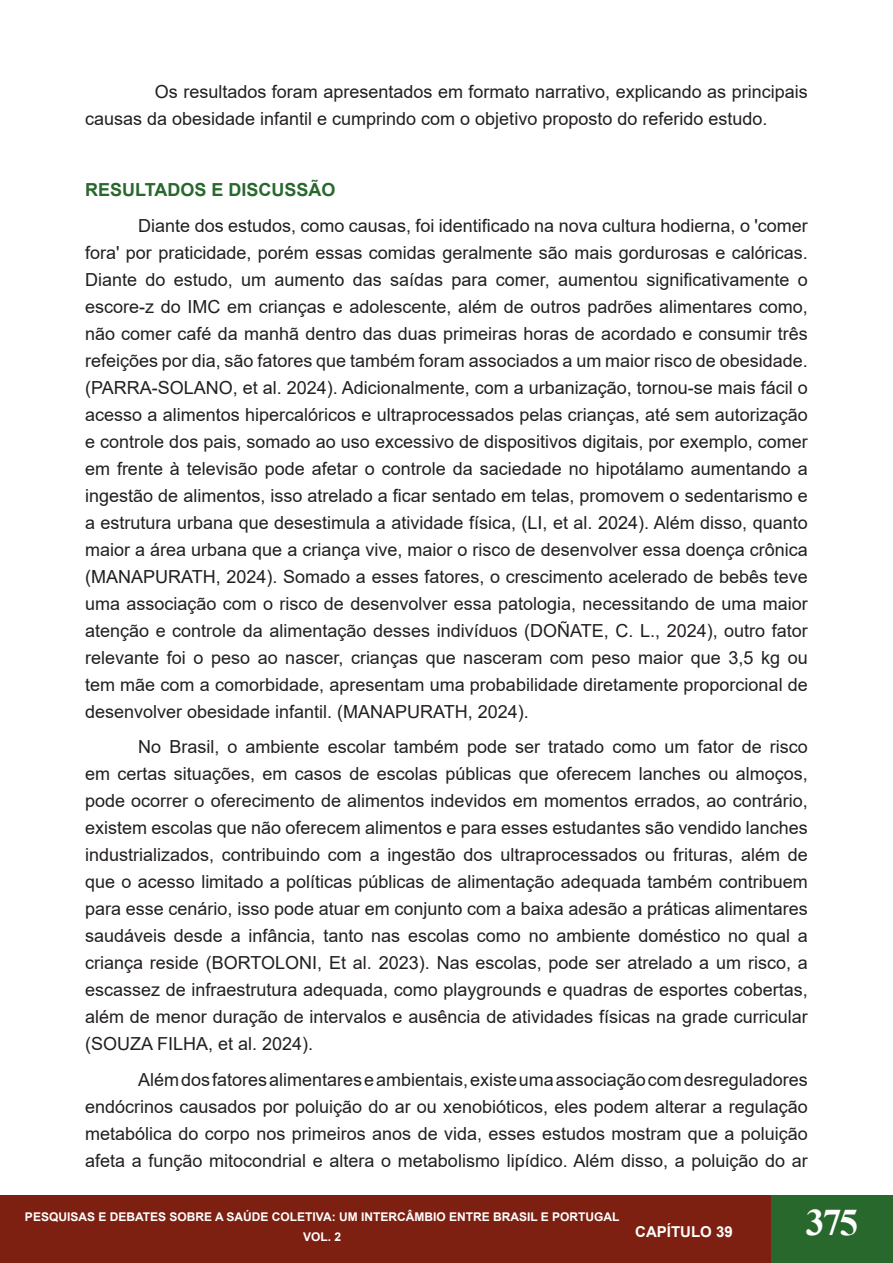
<style>
.page{position:relative;width:893px;height:1263px;background:#fff}
.page>*{position:absolute;margin:0;border:0;box-sizing:border-box;transform-origin:0 0}
.t1{font:700 37.5px "Times New Roman";color:#fff}
.t2{font:18px/27px "Arial";color:#231f20;text-align:justify}
.t3{font:700 18px "Arial";color:#28682d}
.t4{font:700 15px "Arial";color:#fff}
.t5{font:700 12px/20.2px "Arial";color:#fff;text-align:center}
</style>
<div class="page">
<div style="left:0;top:1196px;width:893px;height:67px;background:#7d2011"></div>
<hr style="left:0;top:1196px;width:1px;height:67px;background:#28682d">
<div style="left:771px;top:1196px;width:122px;height:67px;background:#28682d"></div>
<p class="t2" style="left:85px;top:78px;width:724px;text-indent:70px">Os resultados foram apresentados em formato narrativo, explicando as principais causas da obesidade infantil e cumprindo com o objetivo proposto do referido estudo.</p>
<p class="t3" style="left:85px;top:177px;width:252px">RESULTADOS E DISCUSSÃO</p>
<p class="t2" style="left:85px;top:212px;width:724px;text-indent:53px">Diante dos estudos, como causas, foi identificado na nova cultura hodierna, o 'comer fora' por praticidade, porém essas comidas geralmente são mais gordurosas e calóricas.<br>Diante do estudo, um aumento das saídas para comer, aumentou significativamente o escore-z do IMC em crianças e adolescente, além de outros padrões alimentares como, não comer café da manhã dentro das duas primeiras horas de acordado e consumir três refeições por dia, são fatores que também foram associados a um maior risco de obesidade. (PARRA-SOLANO, et al. 2024). Adicionalmente, com a urbanização, tornou-se mais fácil o acesso a alimentos hipercalóricos e ultraprocessados pelas crianças, até sem autorização e controle dos pais, somado ao uso excessivo de dispositivos digitais, por exemplo, comer em frente à televisão pode afetar o controle da saciedade no hipotálamo aumentando a ingestão de alimentos, isso atrelado a ficar sentado em telas, promovem o sedentarismo e a estrutura urbana que desestimula a atividade física, (LI, et al. 2024). Além disso, quanto maior a área urbana que a criança vive, maior o risco de desenvolver essa doença crônica (MANAPURATH, 2024). Somado a esses fatores, o crescimento acelerado de bebês teve uma associação com o risco de desenvolver essa patologia, necessitando de uma maior atenção e controle da alimentação desses indivíduos (DOÑATE, C. L., 2024), outro fator relevante foi o peso ao nascer, crianças que nasceram com peso maior que 3,5 kg ou tem mãe com a comorbidade, apresentam uma probabilidade diretamente proporcional de desenvolver obesidade infantil. (MANAPURATH, 2024).</p>
<p class="t2" style="left:85px;top:733px;width:724px;text-indent:53px">No Brasil, o ambiente escolar também pode ser tratado como um fator de risco em certas situações, em casos de escolas públicas que oferecem lanches ou almoços, pode ocorrer o oferecimento de alimentos indevidos em momentos errados, ao contrário, existem escolas que não oferecem alimentos e para esses estudantes são vendido lanches industrializados, contribuindo com a ingestão dos ultraprocessados ou frituras, além de que o acesso limitado a políticas públicas de alimentação adequada também contribuem para esse cenário, isso pode atuar em conjunto com a baixa adesão a práticas alimentares saudáveis desde a infância, tanto nas escolas como no ambiente doméstico no qual a criança reside (BORTOLONI, Et al. 2023). Nas escolas, pode ser atrelado a um risco, a escassez de infraestrutura adequada, como playgrounds e quadras de esportes cobertas, além de menor duração de intervalos e ausência de atividades físicas na grade curricular (SOUZA FILHA, et al. 2024).</p>
<p class="t2" style="left:85px;top:1066px;width:724px;text-indent:53px">Além dos fatores alimentares e ambientais, existe uma associação com desreguladores endócrinos causados por poluição do ar ou xenobióticos, eles podem alterar a regulação metabólica do corpo nos primeiros anos de vida, esses estudos mostram que a poluição afeta a função mitocondrial e altera o metabolismo lipídico. Além disso, a poluição do ar</p>
<p class="t5" style="left:25px;top:1207px;width:596px">PESQUISAS E DEBATES SOBRE A SAÚDE COLETIVA: UM INTERCÂMBIO ENTRE BRASIL E PORTUGAL<br>VOL. 2</p>
<p class="t4" style="left:635px;top:1221px;width:99px">CAPÍTULO 39</p>
<h1 class="t1" style="left:806px;top:1195px;width:54px">375</h1>
</div>
